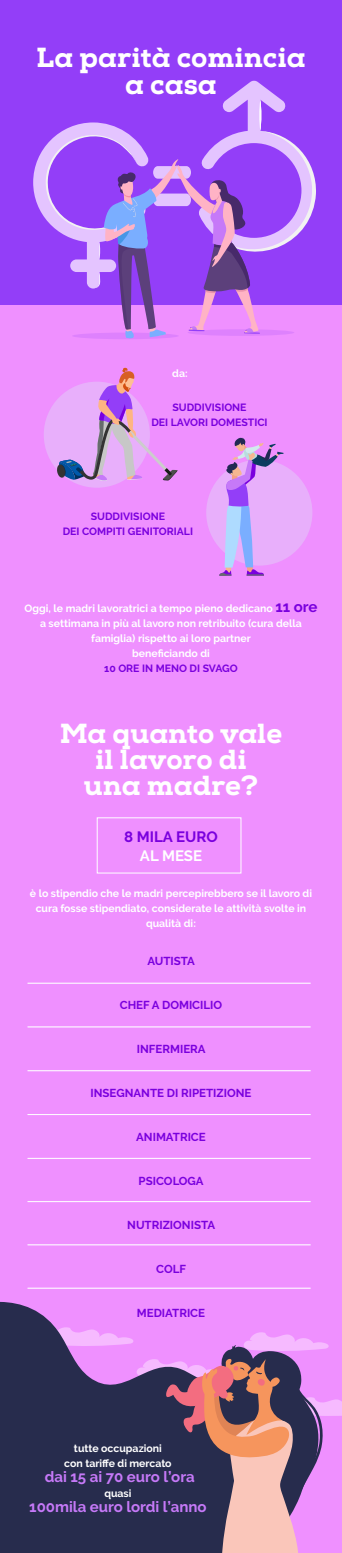
<style>
.page{position:relative;width:342px;height:1553px;background:#fff}
.page>*{position:absolute;margin:0;border:0;box-sizing:border-box;transform-origin:0 0}
.t1{font:800 27.57px/26.3px "Nexa Slab";color:#fff;text-align:center}
.t2{font:700 15px "Raleway";color:#c679f8}
.t3{font:700 15px "Raleway";color:#7a00de}
.t4{font:700 15px "Raleway";color:#fff}
.t5{font:700 11.5px "Raleway";color:#7a00de}
.t6{font:700 10.5px/15px "Raleway";color:#fff;text-align:center}
.t7{font:700 10.5px/15px "Raleway";color:#7a00de;text-align:center}
.s1{font-size:15px;color:#7a00de}
</style>
<div class="page">
<div style="left:0;top:303px;width:342px;height:1249px;background:#ef90ff"></div>
<svg style="left:0;top:1287px;width:311px;height:265px;fill:#272c4d"></svg>
<svg style="left:48px;top:1327px;width:294px;height:225px"></svg>
<div style="left:0;top:0;width:342px;height:304px;background:#933ef8"></div>
<hr style="left:28px;top:983px;width:282px;height:1px;background:#fff">
<hr style="left:28px;top:1026px;width:282px;height:1px;background:#fff">
<hr style="left:28px;top:1070px;width:282px;height:1px;background:#fff">
<hr style="left:28px;top:1114px;width:282px;height:1px;background:#fff">
<hr style="left:28px;top:1158px;width:282px;height:1px;background:#fff">
<hr style="left:28px;top:1201px;width:282px;height:1px;background:#fff">
<hr style="left:28px;top:1244px;width:282px;height:1px;background:#fff">
<hr style="left:28px;top:1287px;width:282px;height:1px;background:#fff">
<div style="left:97px;top:817px;width:144px;height:56px;border:1px solid #fff"></div>
<svg style="left:33px;top:81px;width:284px;height:258px"></svg>
<div style="left:44px;top:381px;width:106px;height:107px;background:#e8affb;border-radius:50%"></div>
<svg style="left:57px;top:367px;width:120px;height:114px"></svg>
<div style="left:206px;top:459px;width:106px;height:106px;background:#e8affb;border-radius:50%"></div>
<svg style="left:219px;top:437px;width:64px;height:138px"></svg>
<h1 class="t1" style="left:36px;top:45px;width:271px">La parità comincia a casa</h1>
<p class="t6" style="left:172px;top:365px;width:17px">da:</p>
<p class="t7" style="left:151px;top:400px;width:117px">SUDDIVISIONE<br>DEI LAVORI DOMESTICI</p>
<p class="t7" style="left:63px;top:509px;width:132px">SUDDIVISIONE<br>DEI COMPITI GENITORIALI</p>
<p class="t6" style="left:25px;top:600px;width:294px">Oggi, le madri lavoratrici a tempo pieno dedicano <span class="s1">11 ore </span>a settimana in più al lavoro non retribuito (cura della famiglia) rispetto ai loro partner<br>beneficiando di</p>
<p class="t7" style="left:104px;top:660px;width:135px">10 ORE IN MENO DI SVAGO</p>
<h1 class="t1" style="left:60px;top:720px;width:224px">Ma quanto vale il lavoro di<br>una madre?</h1>
<h2 class="t3" style="left:124px;top:828px;width:95px">8 MILA EURO</h2>
<h2 class="t4" style="left:140px;top:847px;width:64px">AL MESE</h2>
<p class="t6" style="left:30px;top:885px;width:283px">è lo stipendio che le madri percepirebbero se il lavoro di cura fosse stipendiato, considerate le attività svolte in qualità di:</p>
<p class="t5" style="left:147px;top:954px;width:49px">AUTISTA</p>
<p class="t5" style="left:120px;top:998px;width:104px">CHEF A DOMICILIO</p>
<p class="t5" style="left:137px;top:1042px;width:70px">INFERMIERA</p>
<p class="t5" style="left:90px;top:1086px;width:162px">INSEGNANTE DI RIPETIZIONE</p>
<p class="t5" style="left:136px;top:1130px;width:71px">ANIMATRICE</p>
<p class="t5" style="left:138px;top:1174px;width:66px">PSICOLOGA</p>
<p class="t5" style="left:127px;top:1218px;width:89px">NUTRIZIONISTA</p>
<p class="t5" style="left:156px;top:1262px;width:31px">COLF</p>
<p class="t5" style="left:137px;top:1306px;width:70px">MEDIATRICE</p>
<p class="t6" style="left:64px;top:1440px;width:109px">tutte occupazioni con tariffe di mercato</p>
<h2 class="t2" style="left:45px;top:1467px;width:151px">dai 15 ai 70 euro l’ora</h2>
<p class="t6" style="left:104px;top:1485px;width:29px">quasi</p>
<h2 class="t2" style="left:29px;top:1497px;width:179px">100mila euro lordi l’anno</h2>
</div>
